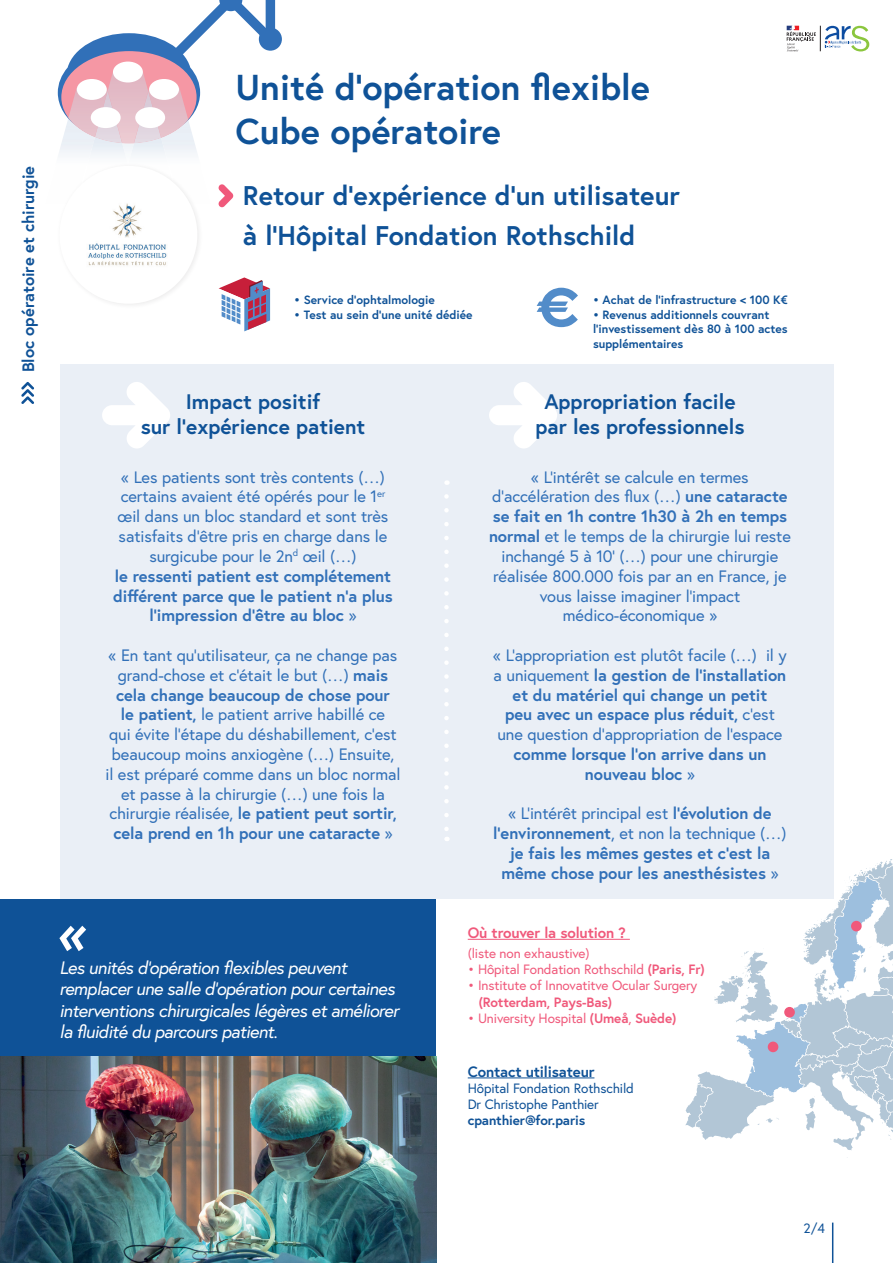
<style>
.page{position:relative;width:893px;height:1263px;background:#fff}
.page>*{position:absolute;margin:0;border:0;box-sizing:border-box;transform-origin:0 0}
.t1{font:700 36px/43.2px "Europa";color:#0f5297}
.t2{font:700 27px/39.6px "Europa";color:#0f5297}
.t3{font:700 21px/25.2px "Europa";color:#0f5297;text-align:center}
.t4{font:italic 18px/21.6px "Europa";letter-spacing:-.03em;color:#fff}
.t5{font:16.5px/19.8px "Europa";letter-spacing:-.005em;color:#3170b8;text-align:center}
.t6{font:700 16.5px/19.8px "Europa";letter-spacing:-.005em;color:#3170b8;text-align:center}
.t7{font:700 16.5px "Europa";color:#0f5297}
.t8{font:700 15px "Europa";letter-spacing:-.01em;color:#f0597b}
.t9{font:700 15px "Europa";letter-spacing:-.01em;color:#0f5297}
.t10{font:13.5px "Europa";letter-spacing:-.01em;color:#f0597b}
.t11{font:13.5px/16.2px "Europa";letter-spacing:-.01em;color:#0f5297}
.t12{font:700 13.5px "Europa";letter-spacing:-.01em;color:#f0597b}
.t13{font:700 13.5px "Europa";letter-spacing:-.01em;color:#0f5297}
.t14{font:700 12px/14.4px "Europa";color:#0f5297}
.s1{font-weight:700}
.s2{font-weight:400}
</style>
<div class="page">
<svg style="left:537px;top:288px;width:41px;height:39px"></svg>
<svg style="left:685px;top:859px;width:208px;height:291px"></svg>
<div style="left:768px;top:1041px;width:10px;height:11px;background:#f0597b;border-radius:50%"></div>
<div style="left:851px;top:921px;width:11px;height:10px;background:#f0597b;border-radius:50%"></div>
<div style="left:784px;top:1007px;width:11px;height:10px;background:#f0597b;border-radius:50%"></div>
<div style="left:60px;top:364px;width:773px;height:534px;background:#eaeff6"></div>
<svg style="left:444px;top:496px;width:5px;height:345px"></svg>
<hr style="left:468px;top:939px;width:162px;height:1px;background:#f0597b">
<hr style="left:468px;top:1077px;width:126px;height:1px;background:#0f5297">
<div style="left:0;top:899px;width:436px;height:158px;background:#0f5297"></div>
<svg style="left:59px;top:926px;width:27px;height:25px"></svg>
<div style="left:259px;top:28px;width:23px;height:23px;background:#3170b8;border-radius:50%"></div>
<img style="left:134px;top:142px;width:27px;height:1px">
<svg style="left:58px;top:0;width:218px;height:142px"></svg>
<img style="left:68px;top:88px;width:40px;height:49px">
<img style="left:95px;top:91px;width:27px;height:52px">
<div style="left:135px;top:107px;width:30px;height:21px;background:#fff;border-radius:50%"></div>
<div style="left:91px;top:107px;width:30px;height:21px;background:#fff;border-radius:50%"></div>
<div style="left:77px;top:79px;width:30px;height:21px;background:#fff;border-radius:50%"></div>
<div style="left:113px;top:62px;width:30px;height:21px;background:#fff;border-radius:50%"></div>
<div style="left:149px;top:79px;width:30px;height:21px;background:#fff;border-radius:50%"></div>
<svg style="left:21px;top:382px;width:13px;height:22px"></svg>
<hr style="left:832px;top:1222px;width:1px;height:41px;background:#0f5297">
<svg style="left:787px;top:26px;width:82px;height:25px"></svg>
<svg style="left:102px;top:382px;width:68px;height:66px"></svg>
<svg style="left:489px;top:382px;width:68px;height:66px"></svg>
<svg style="left:218px;top:184px;width:16px;height:23px"></svg>
<img style="left:0;top:1057px;width:436px;height:206px">
<svg style="left:219px;top:277px;width:51px;height:54px"></svg>
<img style="left:88px;top:203px;width:79px;height:63px">
<p class="t7" style="left:17px;top:372px;width:208px;rotate:-90deg">Bloc opératoire et chirurgie</p>
<h1 class="t1" style="left:235px;top:65px;width:416px">Unité d’opération flexible<br>Cube opératoire</h1>
<h2 class="t2" style="left:243px;top:175px;width:438px">Retour d’expérience d’un utilisateur à l’Hôpital Fondation Rothschild</h2>
<p class="t14" style="left:294px;top:293px;width:142px">• Service d’ophtalmologie</p>
<p class="t14" style="left:294px;top:307px;width:180px">• Test au sein d’une unité dédiée</p>
<p class="t3" style="left:141px;top:388px;width:226px">Impact positif<br>sur l’expérience patient</p>
<p class="t5" style="left:113px;top:467px;width:281px">« Les patients sont très contents (…) certains avaient été opérés pour le 1<sup>er </sup>œil dans un bloc standard et sont très satisfaits d’être pris en charge dans le surgicube pour le 2n<sup>d</sup> œil (…)<br><span class="s1">le ressenti patient est complétement différent parce que le patient n’a plus l’impression d’être au bloc</span> »</p>
<p class="t5" style="left:105px;top:645px;width:297px">« En tant qu’utilisateur, ça ne change pas grand-chose et c’était le but (…) <span class="s1">mais cela change beaucoup de chose pour<br>le patient,</span> le patient arrive habillé ce<br>qui évite l’étape du déshabillement, c’est beaucoup moins anxiogène (…) Ensuite,<br>il est préparé comme dans un bloc normal et passe à la chirurgie (…) une fois la chirurgie réalisée, <span class="s1">le patient peut sortir, cela prend en 1h pour une cataracte</span> »</p>
<p class="t14" style="left:593px;top:293px;width:196px">• Achat de l’infrastructure &lt; 100 K€</p>
<p class="t14" style="left:593px;top:307px;width:196px">• Revenus additionnels couvrant l’investissement dès 80 à 100 actes supplémentaires</p>
<p class="t3" style="left:535px;top:388px;width:210px">Appropriation facile par les professionnels</p>
<p class="t5" style="left:489px;top:467px;width:303px">« L’intérêt se calcule en termes d’accélération des flux (…) <span class="s1">une cataracte se fait en 1h contre 1h30 à 2h en temps normal</span> et le temps de la chirurgie lui reste inchangé 5 à 10’ (…) pour une chirurgie réalisée 800.000 fois par an en France, je vous laisse imaginer l’impact médico-économique »</p>
<p class="t5" style="left:493px;top:645px;width:295px">« L’appropriation est plutôt facile (…) il y a uniquement <span class="s1">la gestion de l’installation et du matériel qui change un petit<br>peu avec un espace plus réduit,</span> c’est une question d’appropriation de l’espace</p>
<p class="t6" style="left:513px;top:744px;width:255px">comme lorsque l’on arrive dans un nouveau bloc <span class="s2">»</span></p>
<p class="t6" style="left:493px;top:803px;width:295px"><span class="s2">« L’intérêt principal est</span> l’évolution de l’environnement<span class="s2">, et non la technique (…) </span>je fais les mêmes gestes et c’est la même chose pour les anesthésistes <span class="s2">»</span></p>
<p class="t4" style="left:59px;top:956px;width:341px">Les unités d’opération flexibles peuvent remplacer une salle d’opération pour certaines interventions chirurgicales légères et améliorer la fluidité du parcours patient.</p>
<p class="t8" style="left:468px;top:923px;width:159px">Où trouver la solution ?</p>
<p class="t10" style="left:468px;top:944px;width:123px">(liste non exhaustive)</p>
<p class="t10" style="left:468px;top:961px;width:238px">• Hôpital Fondation Rothschild <span class="s1">(Paris, Fr)</span></p>
<p class="t10" style="left:468px;top:977px;width:231px">• Institute of Innovatitve Ocular Surgery</p>
<p class="t12" style="left:479px;top:992px;width:135px">(Rotterdam, Pays-Bas)</p>
<p class="t10" style="left:468px;top:1009px;width:210px">• University Hospital <span class="s1">(Umeå</span>, <span class="s1">Suède)</span></p>
<p class="t9" style="left:468px;top:1061px;width:128px">Contact utilisateur</p>
<p class="t11" style="left:468px;top:1080px;width:168px">Hôpital Fondation Rothschild<br>Dr Christophe Panthier</p>
<p class="t13" style="left:468px;top:1111px;width:119px">cpanthier@for.paris</p>
<p class="t11" style="left:804px;top:1220px;width:23px">2/4</p>
</div>
